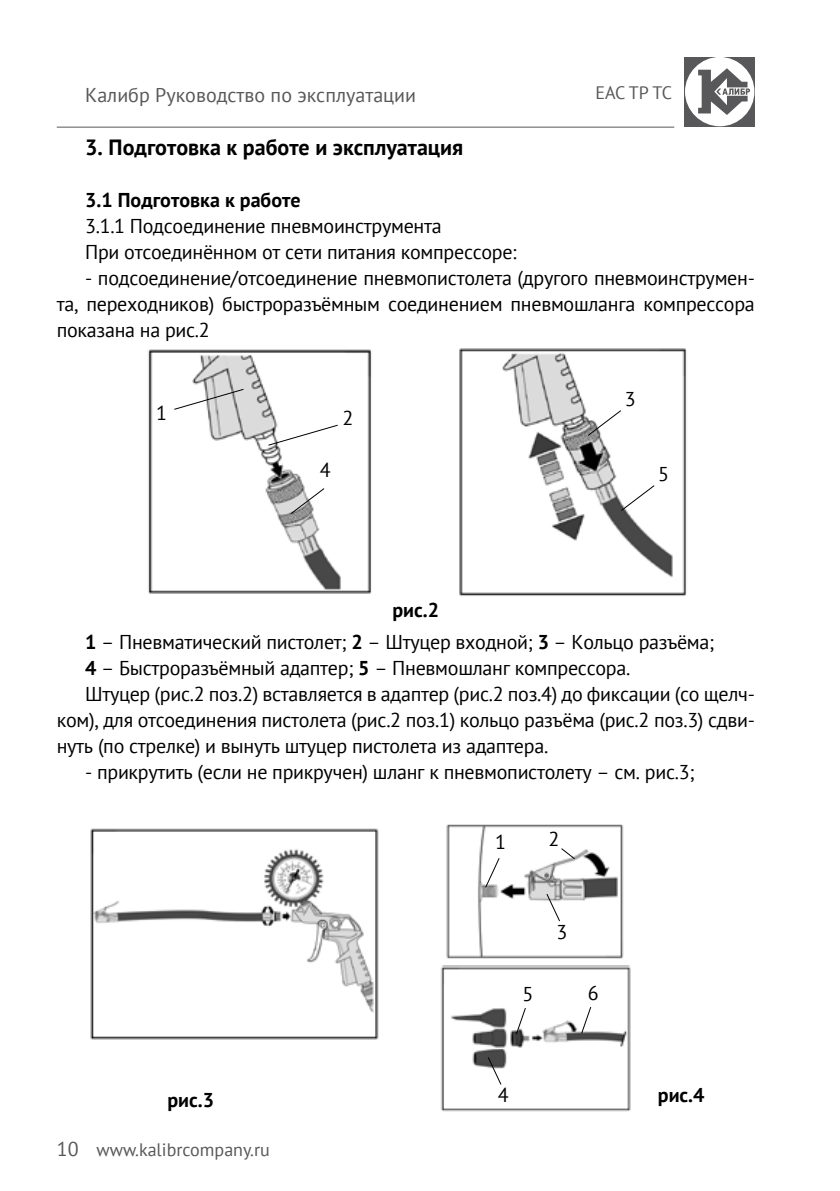
<style>
.page{position:relative;width:840px;height:1191px;background:#fff}
.page>*{position:absolute;margin:0;border:0;box-sizing:border-box;transform-origin:0 0}
.t1{font:700 22px "PT Sans";color:#000}
.t2{font:20px/26px "PT Sans";letter-spacing:-.015em;color:#000}
.t3{font:700 20px "PT Sans";color:#000}
.t4{font:20px "PT Sans";color:#58585a}
.t5{font:18px "PT Sans";color:#58585a}
.s1{font-weight:700}
.s2{font-size:20px}
</style>
<div class="page">
<hr style="left:57px;top:127px;width:617px;height:1px;background:#58585a">
<div style="left:684px;top:57px;width:70px;height:70px;background:#58585a"></div>
<div style="left:684px;top:57px;width:70px;height:69px;background:#fff;border-radius:50%"></div>
<svg style="left:698px;top:68px;width:51px;height:47px"></svg>
<img style="left:148px;top:349px;width:224px;height:245px">
<img style="left:459px;top:348px;width:228px;height:248px">
<svg style="left:173px;top:388px;width:71px;height:22px"></svg>
<svg style="left:267px;top:424px;width:72px;height:22px"></svg>
<svg style="left:290px;top:487px;width:35px;height:28px"></svg>
<svg style="left:586px;top:409px;width:36px;height:28px"></svg>
<svg style="left:619px;top:484px;width:36px;height:28px"></svg>
<img style="left:90px;top:828px;width:289px;height:212px">
<img style="left:446px;top:824px;width:178px;height:135px">
<img style="left:440px;top:966px;width:191px;height:146px">
<svg style="left:484px;top:857px;width:16px;height:31px"></svg>
<svg style="left:560px;top:847px;width:15px;height:13px"></svg>
<svg style="left:545px;top:892px;width:15px;height:30px"></svg>
<svg style="left:486px;top:1056px;width:16px;height:29px"></svg>
<svg style="left:515px;top:1006px;width:11px;height:29px"></svg>
<svg style="left:580px;top:1005px;width:11px;height:29px"></svg>
<p class="t4" style="left:85px;top:83px;width:332px">Калибр Руководство по эксплуатации</p>
<p class="t5" style="left:595px;top:81px;width:78px">EAC ТР ТС</p>
<p class="t1" style="left:85px;top:132px;width:379px">3. Подготовка к работе и эксплуатация</p>
<p class="t3" style="left:85px;top:186px;width:217px">3.1 Подготовка к работе</p>
<p class="t2" style="left:85px;top:212px;width:433px">3.1.1 Подсоединение пневмоинструмента<br>При отсоединённом от сети питания компрессоре:</p>
<p class="t2" style="left:57px;top:264px;width:699px;text-align:justify;text-indent:28px">- подсоединение/отсоединение пневмопистолета (другого пневмоинструмен&shy;та, переходников) быстроразъёмным соединением пневмошланга компрессора показана на рис.2</p>
<p class="t2" style="left:156px;top:400px;width:12px">1</p>
<p class="t2" style="left:342px;top:405px;width:12px">2</p>
<p class="t2" style="left:319px;top:456px;width:12px">4</p>
<p class="t3" style="left:392px;top:597px;width:48px">рис.2</p>
<p class="t2" style="left:624px;top:385px;width:12px">3</p>
<p class="t2" style="left:657px;top:460px;width:12px">5</p>
<p class="t2" style="left:85px;top:628px;width:630px"><span class="s1">1</span> – Пневматический пистолет; <span class="s1">2</span> – Штуцер входной; <span class="s1">3</span> – Кольцо разъёма;</p>
<p class="t2" style="left:85px;top:654px;width:546px"><span class="s1">4</span> – Быстроразъёмный адаптер; <span class="s1">5</span> – Пневмошланг компрессора.</p>
<p class="t2" style="left:85px;top:680px;width:670px">Штуцер (рис.2 поз.2) вставляется в адаптер (рис.2 поз.4) до фиксации (со щелч-</p>
<p class="t2" style="left:57px;top:706px;width:699px">ком), для отсоединения пистолета (рис.2 поз.1) кольцо разъёма (рис.2 поз.3) сдви-</p>
<p class="t2" style="left:57px;top:732px;width:493px">нуть (по стрелке) и вынуть штуцер пистолета из адаптера.</p>
<p class="t2" style="left:85px;top:758px;width:610px">- прикрутить (если не прикручен) шланг к пневмопистолету – см. рис.3;</p>
<p class="t2" style="left:495px;top:829px;width:12px">1</p>
<p class="t2" style="left:548px;top:825px;width:12px">2</p>
<p class="t2" style="left:556px;top:918px;width:12px">3</p>
<p class="t2" style="left:522px;top:980px;width:12px">5</p>
<p class="t2" style="left:587px;top:979px;width:12px">6</p>
<p class="t2" style="left:497px;top:1081px;width:12px">4</p>
<p class="t3" style="left:167px;top:1086px;width:48px">рис.3</p>
<p class="t3" style="left:657px;top:1082px;width:48px">рис.4</p>
<p class="t5" style="left:57px;top:1137px;width:214px"><span class="s2">10</span> www.kalibrcompany.ru</p>
</div>
